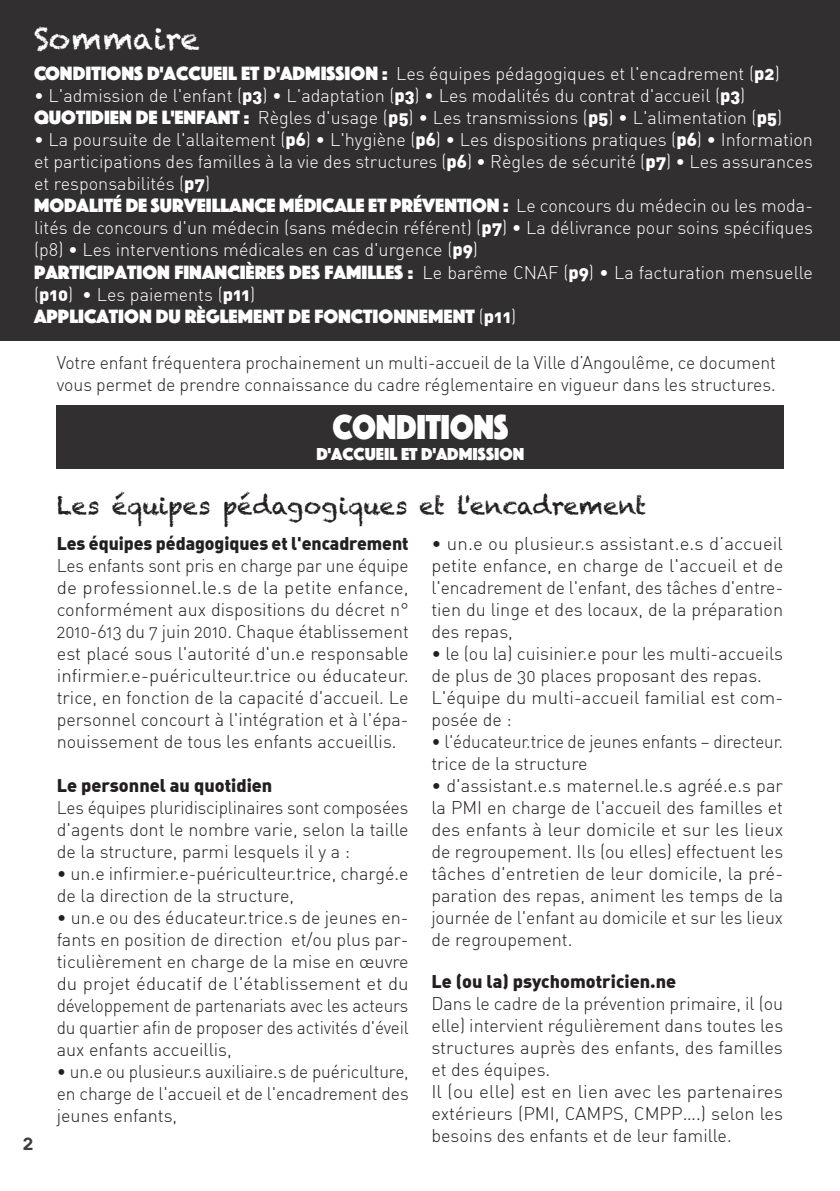
<style>
.page{position:relative;width:840px;height:1191px;background:#fff}
.page>*{position:absolute;margin:0;border:0;box-sizing:border-box;transform-origin:0 0}
.t1{font:36px "Phosphate Solid";letter-spacing:-.01em;color:#fff;scale:.9 1}
.t2{font:30px "Chalkduster";color:#fff}
.t3{font:24px "Chalkduster";color:#231f20}
.t4{font:20px "Phosphate Solid";color:#fff}
.t5{font:20px "DIN Bold Alternate";color:#3e3e3f}
.t6{font:18px/22px "DIN Light Alternate";color:#231f20}
.t7{font:18px/22px "DIN Light Alternate";color:#fff}
.t8{font:18px/22px "DIN Light Alternate";color:#231f20;text-align:justify;scale:.96 1}
.t9{font:18px/22px "DIN Light Alternate";color:#231f20;text-align:justify;scale:1.04 1}
.t10{font:18px "DIN Black Alternate";color:#231f20}
.t11{font:18px/22px "DIN Light Alternate";color:#231f20;scale:.95 1}
.t12{font:18px "Phosphate Solid";color:#fff}
.s1{font-family:"Phosphate Solid";font-size:20px}
.s2{font-family:"DIN Black Alternate"}
.s3{font-family:"DIN Light Alternate";font-size:18px}
.s4{font-family:"DIN Black Alternate";font-size:18px}
</style>
<div class="page">
<div style="left:0;top:0;width:839px;height:340px;background:#312f30"></div>
<div style="left:57px;top:405px;width:726px;height:64px;background:#312f30"></div>
<h2 class="t2" style="left:34px;top:21px;width:167px">Sommaire</h2>
<p class="t7" style="left:34px;top:63px;width:747px"><span class="s1">CONDITIONS D'ACCUEIL ET D'ADMISSION :</span> Les équipes pédagogiques et l'encadrement (<span class="s2">p2</span>)</p>
<p class="t7" style="left:34px;top:85px;width:749px">• L'admission de l'enfant (<span class="s2">p3</span>) • L'adaptation (<span class="s2">p3</span>) • Les modalités du contrat d'accueil (<span class="s2">p3</span>)<br><span class="s1">QUOTIDIEN DE L'ENFANT :</span> Règles d'usage (<span class="s2">p5</span>) • Les transmissions (<span class="s2">p5</span>) • L'alimentation (<span class="s2">p5</span>)</p>
<p class="t7" style="left:34px;top:129px;width:780px;text-align:justify">• La poursuite de l'allaitement (<span class="s2">p6</span>) • L'hygiène (<span class="s2">p6</span>) • Les dispositions pratiques (<span class="s2">p6</span>) • Information et participations des familles à la vie des structures (<span class="s2">p6</span>) • Règles de sécurité (<span class="s2">p7</span>) • Les assurances et responsabilités (<span class="s2">p7</span>)</p>
<p class="t4" style="left:34px;top:192px;width:780px">MODALITÉ DE SURVEILLANCE MÉDICALE ET PRÉVENTION : <span class="s3">Le concours du médecin ou les moda-</span></p>
<p class="t7" style="left:34px;top:217px;width:780px">lités de concours d'un médecin (sans médecin référent) (<span class="s2">p7</span>) • La délivrance pour soins spécifiques (p8) • Les interventions médicales en cas d'urgence (<span class="s2">p9</span>)<br><span class="s1">PARTICIPATION FINANCIÈRES DES FAMILLES :</span> Le barême CNAF (<span class="s2">p9</span>) • La facturation mensuelle (<span class="s2">p10</span>) • Les paiements (<span class="s2">p11</span>)</p>
<p class="t4" style="left:34px;top:302px;width:483px">APPLICATION DU RÈGLEMENT DE FONCTIONNEMENT <span class="s3">(</span><span class="s4">p11</span><span class="s3">)</span></p>
<p class="t6" style="left:57px;top:351px;width:720px">Votre enfant fréquentera prochainement un multi-accueil de la Ville d’Angoulême, ce document vous permet de prendre connaissance du cadre réglementaire en vigueur dans les structures.</p>
<p class="t5" style="left:23px;top:1129px;width:12px">2</p>
<h1 class="t1" style="left:332px;top:401px;width:197px">CONDITIONS</h1>
<p class="t12" style="left:316px;top:441px;width:209px">D'ACCUEIL ET D'ADMISSION</p>
<h3 class="t3" style="left:57px;top:492px;width:591px">Les équipes pédagogiques et l'encadrement</h3>
<p class="t10" style="left:57px;top:531px;width:353px">Les équipes pédagogiques et l'encadrement</p>
<p class="t6" style="left:57px;top:554px;width:353px;text-align:justify">Les enfants sont pris en charge par une équipe de professionnel.le.s de la petite enfance, conformément aux dispositions du décret n° 2010-613 du 7 juin 2010. Chaque établissement est placé sous l'autorité d'un.e responsable infirmier.e-puériculteur.trice ou éducateur. trice, en fonction de la capacité d'accueil. Le personnel concourt à l'intégration et à l'épa&shy;nouissement de tous les enfants accueillis.</p>
<p class="t10" style="left:57px;top:773px;width:217px">Le personnel au quotidien</p>
<p class="t8" style="left:57px;top:796px;width:368px">Les équipes pluridisciplinaires sont composées d'agents dont le nombre varie, selon la taille de la structure, parmi lesquels il y a :</p>
<p class="t6" style="left:57px;top:862px;width:353px">• un.e infirmier.e-puériculteur.trice, chargé.e de la direction de la structure,</p>
<p class="t6" style="left:57px;top:906px;width:353px;text-align:justify">• un.e ou des éducateur.trice.s de jeunes en&shy;fants en position de direction et/ou plus par&shy;ticulièrement en charge de la mise en œuvre du projet éducatif de l'établissement et du développement de partenariats avec les acteurs du quartier afin de proposer des activités d'éveil aux enfants accueillis,</p>
<p class="t8" style="left:57px;top:1060px;width:368px">• un.e ou plusieur.s auxiliaire.s de puériculture, en charge de l'accueil et de l'encadrement des jeunes enfants,</p>
<p class="t9" style="left:431px;top:532px;width:340px">• un.e ou plusieur.s assistant.e.s d’accueil petite enfance, en charge de l'accueil et de l'encadrement de l'enfant, des tâches d'entre&shy;tien du linge et des locaux, de la préparation des repas,</p>
<p class="t6" style="left:431px;top:642px;width:353px">• le (ou la) cuisinier.e pour les multi-accueils de plus de 30 places proposant des repas.<br>L'équipe du multi-accueil familial est com&shy;posée de :</p>
<p class="t11" style="left:431px;top:730px;width:371px">• l'éducateur.trice de jeunes enfants – directeur. trice de la structure</p>
<p class="t6" style="left:431px;top:774px;width:353px;text-align:justify">• d'assistant.e.s maternel.le.s agréé.e.s par la PMI en charge de l'accueil des familles et des enfants à leur domicile et sur les lieux de regroupement. Ils (ou elles) effectuent les tâches d'entretien de leur domicile, la pré&shy;paration des repas, animent les temps de la journée de l'enfant au domicile et sur les lieux de regroupement.</p>
<p class="t10" style="left:431px;top:969px;width:246px">Le (ou la) psychomotricien.ne</p>
<p class="t6" style="left:431px;top:992px;width:353px">Dans le cadre de la prévention primaire, il (ou elle) intervient régulièrement dans toutes les structures auprès des enfants, des familles et des équipes.<br>Il (ou elle) est en lien avec les partenaires extérieurs (PMI, CAMPS, CMPP….) selon les besoins des enfants et de leur famille.</p>
</div>
